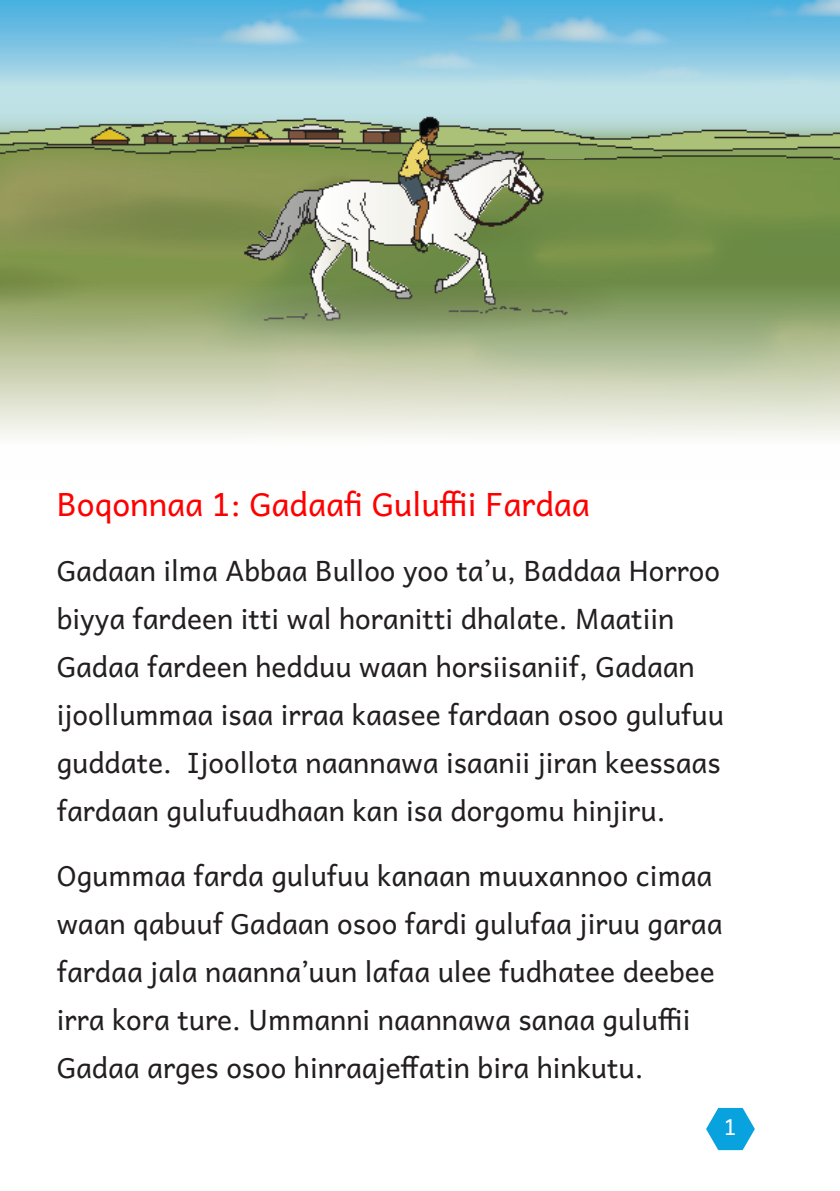
<style>
.page{position:relative;width:840px;height:1191px;background:#fff}
.page>*{position:absolute;margin:0;border:0;box-sizing:border-box;transform-origin:0 0}
.Sub_Title{font:32px "Andika";color:#f00}
.body_text{font:28px/48px "Andika";color:#231f20}
.t1{font:22px "Andika";color:#fff}
</style>
<div class="page">
<svg style="left:706px;top:1108px;width:48px;height:42px"></svg>
<img style="left:0;top:0;width:839px;height:438px">
<p class="Sub_Title" style="left:57px;top:486px;width:534px">Boqonnaa 1: Gadaafi Guluffii Fardaa</p>
<p class="body_text" style="left:57px;top:547px;width:668px">Gadaan ilma Abbaa Bulloo yoo ta’u, Baddaa Horroo biyya fardeen itti wal horanitti dhalate. Maatiin Gadaa fardeen hedduu waan horsiisaniif, Gadaan ijoollummaa isaa irraa kaasee fardaan osoo gulufuu guddate. Ijoollota naannawa isaanii jiran keessaas fardaan gulufuudhaan kan isa dorgomu hinjiru.</p>
<p class="body_text" style="left:57px;top:852px;width:666px">Ogummaa farda gulufuu kanaan muuxannoo cimaa waan qabuuf Gadaan osoo fardi gulufaa jiruu garaa fardaa jala naanna’uun lafaa ulee fudhatee deebee irra kora ture. Ummanni naannawa sanaa guluffii Gadaa arges osoo hinraajeffatin bira hinkutu.</p>
<p class="t1" style="left:723px;top:1114px;width:14px">1</p>
</div>
